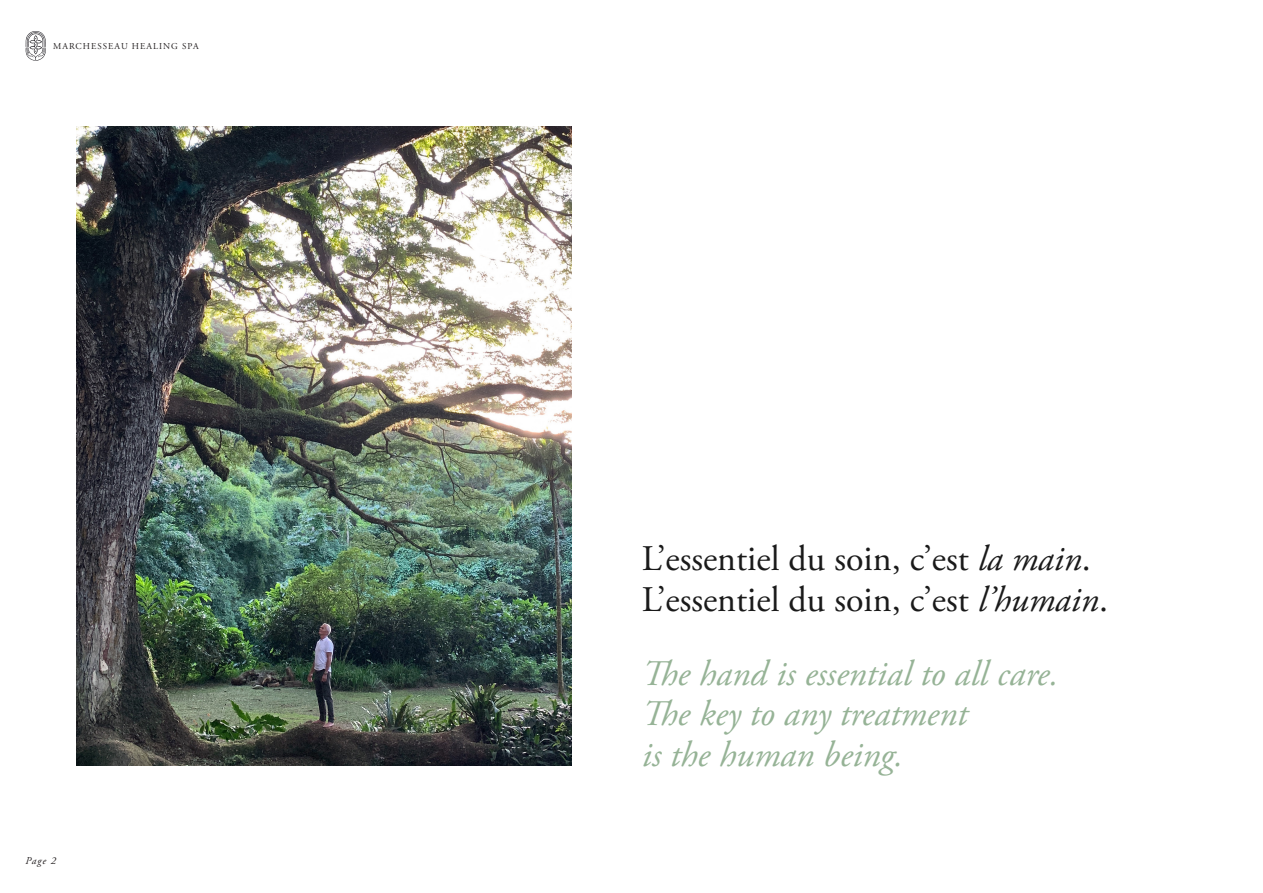
<style>
.page{position:relative;width:1263px;height:893px;background:#fff}
.page>*{position:absolute;margin:0;border:0;box-sizing:border-box;transform-origin:0 0}
.t1{font:italic 36px/40.5px "Adobe Garamond Pro";color:#96b396}
.t2{font:36px "Adobe Garamond Pro";color:#1a1a1a}
.t3{font:italic 10.5px "Adobe Garamond Pro";color:#231f20}
.t4{font:9px "Adobe Garamond Pro";letter-spacing:.115em;color:#231f20}
.s1{font-style:italic}
</style>
<div class="page">
<svg style="left:26px;top:31px;width:20px;height:30px"></svg>
<img style="left:77px;top:127px;width:494px;height:638px">
<p class="t4" style="left:53px;top:41px;width:147px">MARCHESSEAU HEALING SPA</p>
<p class="t3" style="left:26px;top:855px;width:32px">Page 2</p>
<p class="t2" style="left:642px;top:537px;width:451px">L’essentiel du soin, c’est <span class="s1">la main</span>.</p>
<p class="t2" style="left:642px;top:578px;width:468px">L’essentiel du soin, c’est <span class="s1">l’humain</span>.</p>
<p class="t1" style="left:642px;top:654px;width:418px">The hand is essential to all care.</p>
<p class="t1" style="left:642px;top:694px;width:327px">The key to any treatment is the human being.</p>
</div>
